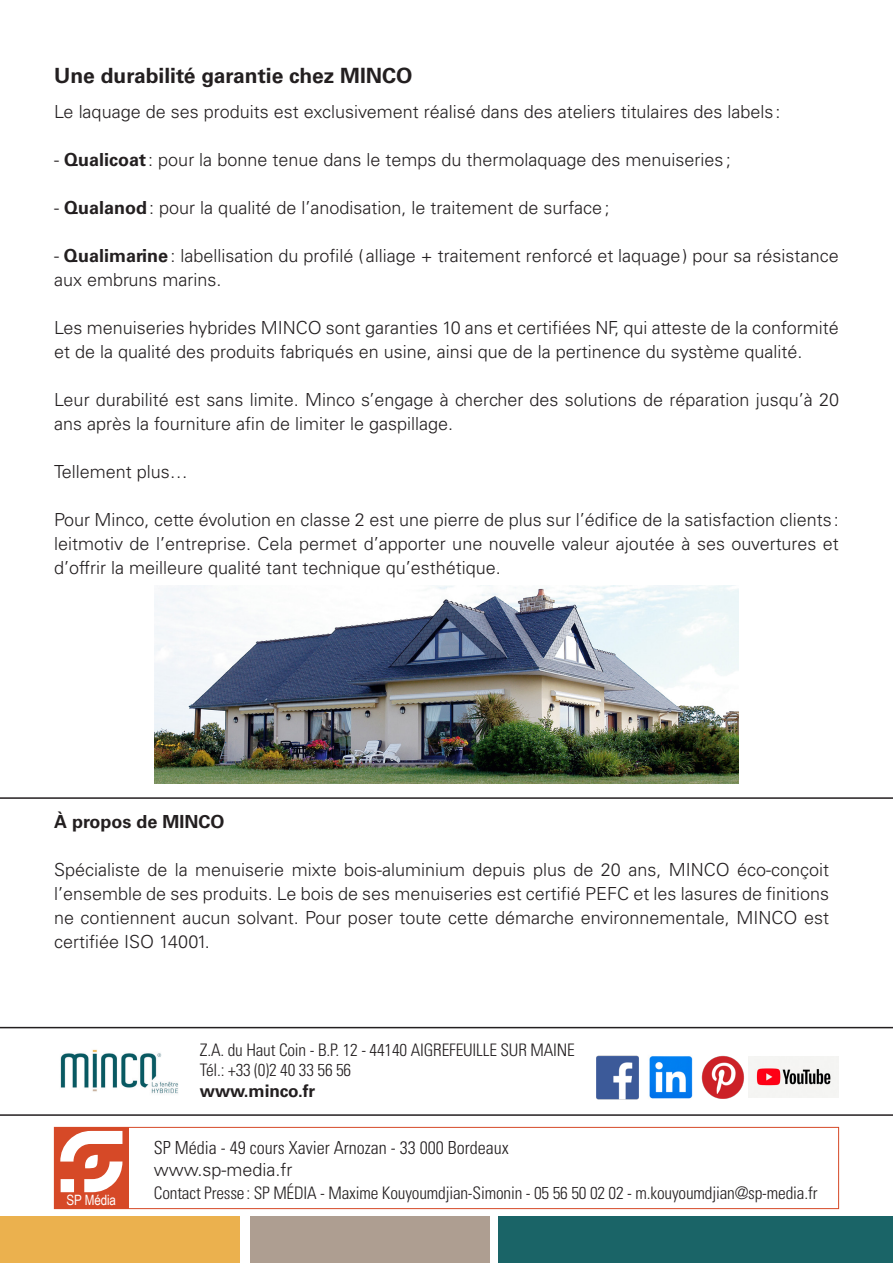
<style>
.page{position:relative;width:893px;height:1263px;background:#fff}
.page>*{position:absolute;margin:0;border:0;box-sizing:border-box;transform-origin:0 0}
.t1{font:700 21px "Univers LT Std";color:#231f20}
.t2{font:300 18px/24px "Univers LT Std";color:#231f20}
.t3{font:300 condensed 18px "Univers LT Std";color:#231f20}
.t4{font:700 18px "Univers LT Std";color:#231f20}
.t5{font:300 condensed 17.25px "Univers LT Std";letter-spacing:-.01em;color:#231f20}
.t6{font:700 17.25px "Univers LT Std";letter-spacing:-.01em;color:#231f20}
.t7{font:14.25px "Arial Narrow";letter-spacing:-.01em;color:#fff}
.s1{font-weight:700}
</style>
<div class="page">
<img style="left:155px;top:585px;width:583px;height:198px">
<hr style="left:0;top:797px;width:893px;height:2px;background:#231f20">
<hr style="left:0;top:1027px;width:893px;height:1px;background:#231f20">
<div style="left:498px;top:1217px;width:395px;height:46px;background:#1a6467"></div>
<div style="left:250px;top:1217px;width:240px;height:46px;background:#ae9e91"></div>
<div style="left:0;top:1217px;width:239px;height:46px;background:#ebb14e"></div>
<div style="left:54px;top:1127px;width:785px;height:82px;border:1px solid #d64927"></div>
<div style="left:54px;top:1127px;width:75px;height:82px;background:#d64927"></div>
<svg style="left:60px;top:1131px;width:62px;height:61px"></svg>
<hr style="left:0;top:1114px;width:893px;height:2px;background:#231f20">
<img style="left:60px;top:1049px;width:119px;height:45px">
<img style="left:596px;top:1056px;width:43px;height:43px">
<img style="left:649px;top:1056px;width:44px;height:43px">
<img style="left:701px;top:1056px;width:43px;height:42px">
<img style="left:748px;top:1056px;width:91px;height:42px">
<p class="t1" style="left:54px;top:64px;width:360px">Une durabilité garantie chez MINCO</p>
<p class="t2" style="left:54px;top:99px;width:728px">Le laquage de ses produits est exclusivement réalisé dans des ateliers titulaires des labels :</p>
<p class="t2" style="left:54px;top:147px;width:678px">- <span class="s1">Qualicoat</span>: pour la bonne tenue dans le temps du thermolaquage des menuiseries ;</p>
<p class="t2" style="left:54px;top:195px;width:557px">- <span class="s1">Qualanod</span>: pour la qualité de l’anodisation, le traitement de surface;</p>
<p class="t2" style="left:54px;top:243px;width:786px">- <span class="s1">Qualimarine</span>: labellisation du profilé ( alliage + traitement renforcé et laquage) pour sa résistance aux embruns marins.</p>
<p class="t2" style="left:54px;top:315px;width:786px">Les menuiseries hybrides MINCO sont garanties 10 ans et certifiées NF, qui atteste de la conformité et de la qualité des produits fabriqués en usine, ainsi que de la pertinence du système qualité.</p>
<p class="t2" style="left:54px;top:387px;width:786px">Leur durabilité est sans limite. Minco s’engage à chercher des solutions de réparation jusqu’à 20 ans après la fourniture afin de limiter le gaspillage.</p>
<p class="t2" style="left:54px;top:459px;width:135px">Tellement plus…</p>
<p class="t2" style="left:54px;top:507px;width:786px;text-align:justify">Pour Minco, cette évolution en classe 2 est une pierre de plus sur l’édifice de la satisfaction clients: leitmotiv de l’entreprise. Cela permet d’apporter une nouvelle valeur ajoutée à ses ouvertures et d’offrir la meilleure qualité tant technique qu’esthétique.</p>
<p class="t4" style="left:54px;top:811px;width:172px">À propos de MINCO</p>
<p class="t2" style="left:54px;top:858px;width:777px;text-align:justify">Spécialiste de la menuiserie mixte bois-aluminium depuis plus de 20 ans, MINCO éco-conçoit l’ensemble de ses produits. Le bois de ses menuiseries est certifié PEFC et les lasures de finitions ne contiennent aucun solvant. Pour poser toute cette démarche environnementale, MINCO est certifiée ISO 14001.</p>
<p class="t5" style="left:200px;top:1039px;width:376px">Z.A. du Haut Coin - B.P. 12 - 44140 AIGREFEUILLE SUR MAINE</p>
<p class="t5" style="left:200px;top:1060px;width:153px">Tél.: +33 (0)2 40 33 56 56</p>
<p class="t6" style="left:200px;top:1081px;width:117px">www.minco.fr</p>
<p class="t7" style="left:67px;top:1189px;width:51px">SP Média</p>
<p class="t3" style="left:154px;top:1137px;width:356px">SP Média - 49 cours Xavier Arnozan - 33 000 Bordeaux</p>
<p class="t2" style="left:154px;top:1157px;width:140px">www.sp-media.fr</p>
<p class="t5" style="left:154px;top:1183px;width:665px">Contact Presse: SP MÉDIA - Maxime Kouyoumdjian-Simonin - 05 56 50 02 02 - m.kouyoumdjian@sp-media.fr</p>
</div>
